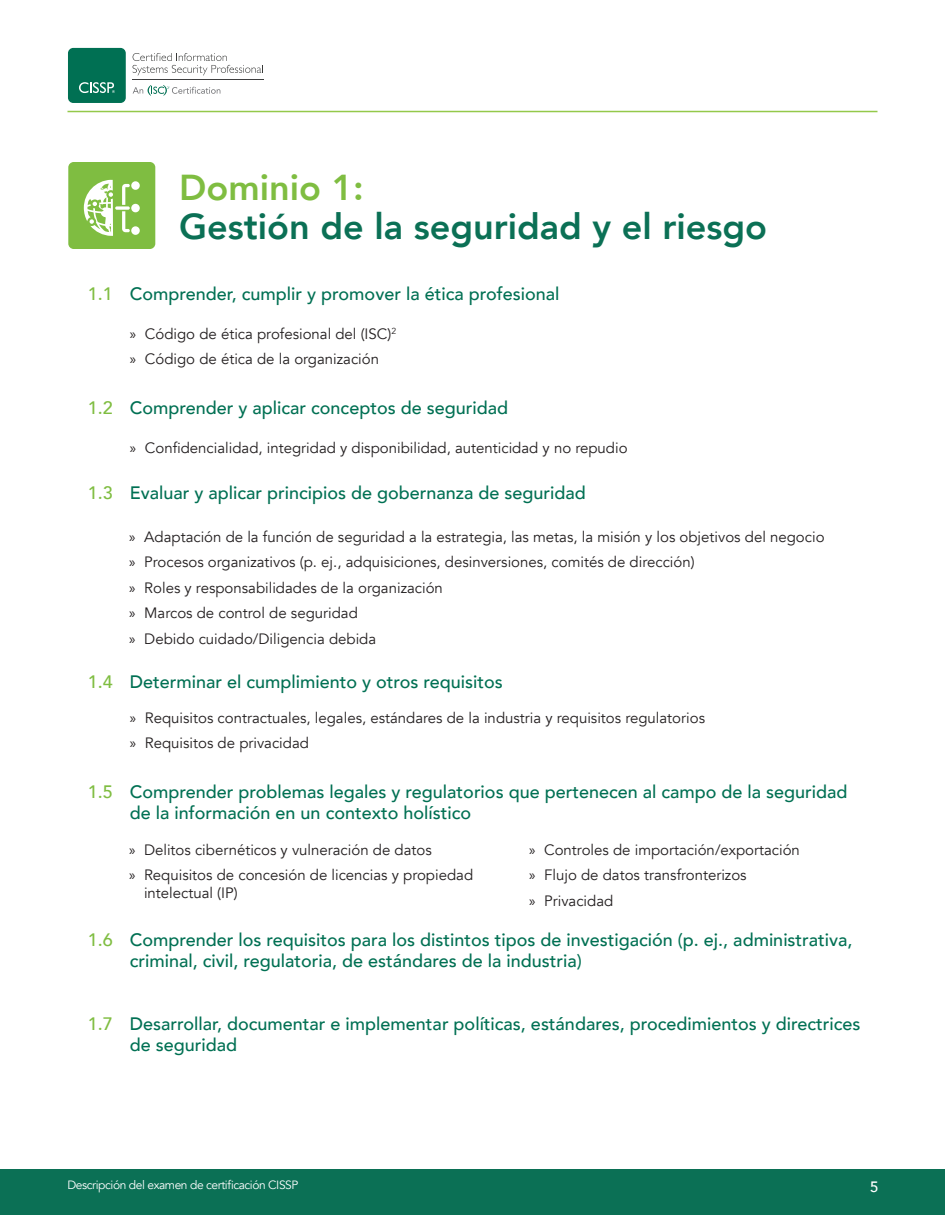
<style>
.page{position:relative;width:945px;height:1215px;background:#fff}
.page>*{position:absolute;margin:0;border:0;box-sizing:border-box;transform-origin:0 0}
.Green_Headlines_Big{font:800 36px "Avenir";color:#0b7055}
.Green_Headlines_Big-2{font:800 36px "Avenir";color:#7fbd41}
.t1{font:500 18px/21px "Avenir";color:#007053}
.t2{font:15px/18px "Avenir";color:#231f20}
.t3{font:500 15px "Avenir";color:#fff}
.t4{font:12px "Avenir";letter-spacing:-.035em;color:#fff}
.s1{color:#7fbd41}
.s2{font-family:"Myriad Pro"}
</style>
<div class="page">
<hr style="left:68px;top:111px;width:810px;height:1px;background:#94c94a">
<div style="left:0;top:1170px;width:945px;height:45px;background:#0b7055"></div>
<div style="left:68px;top:48px;width:58px;height:55px;background:#007053;border-radius:5px"></div>
<svg style="left:133px;top:53px;width:130px;height:22px"></svg>
<hr style="left:133px;top:80px;width:131px;height:1px;background:#3e3e3f">
<svg style="left:133px;top:85px;width:87px;height:11px"></svg>
<svg style="left:79px;top:82px;width:36px;height:11px"></svg>
<div style="left:68px;top:162px;width:87px;height:87px;background:#7fbd41;border-radius:5px"></div>
<svg style="left:84px;top:180px;width:29px;height:56px"></svg>
<svg style="left:122px;top:184px;width:8px;height:48px"></svg>
<div style="left:131px;top:181px;width:9px;height:9px;background:#fff;border-radius:50%"></div>
<div style="left:131px;top:204px;width:9px;height:8px;background:#fff;border-radius:50%"></div>
<div style="left:131px;top:226px;width:9px;height:9px;background:#fff;border-radius:50%"></div>
<svg style="left:115px;top:206px;width:15px;height:4px"></svg>
<p class="Green_Headlines_Big-2" style="left:179px;top:159px;width:186px">Dominio 1:</p>
<p class="Green_Headlines_Big" style="left:179px;top:198px;width:590px">Gestión de la seguridad y el riesgo</p>
<p class="t1" style="left:88px;top:282px;width:473px"><span class="s1">1.1</span> Comprender, cumplir y promover la ética profesional</p>
<p class="t2" style="left:130px;top:325px;width:268px"><span class="s2">»</span> Código de ética profesional del (ISC)<sup>2</sup></p>
<p class="t2" style="left:130px;top:350px;width:251px"><span class="s2">»</span> Código de ética de la organización</p>
<p class="t1" style="left:88px;top:396px;width:422px"><span class="s1">1.2</span> Comprender y aplicar conceptos de seguridad</p>
<p class="t2" style="left:130px;top:439px;width:499px"><span class="s2">»</span> Confidencialidad, integridad y disponibilidad, autenticidad y no repudio</p>
<p class="t1" style="left:88px;top:482px;width:500px"><span class="s1">1.3</span> Evaluar y aplicar principios de gobernanza de seguridad</p>
<p class="t2" style="left:129px;top:528px;width:697px"><span class="s2">»</span> Adaptación de la función de seguridad a la estrategia, las metas, la misión y los objetivos del negocio</p>
<p class="t2" style="left:129px;top:553px;width:567px"><span class="s2">»</span> Procesos organizativos (p. ej., adquisiciones, desinversiones, comités de dirección)</p>
<p class="t2" style="left:129px;top:579px;width:315px"><span class="s2">»</span> Roles y responsabilidades de la organización</p>
<p class="t2" style="left:129px;top:604px;width:230px"><span class="s2">»</span> Marcos de control de seguridad</p>
<p class="t2" style="left:129px;top:630px;width:248px"><span class="s2">»</span> Debido cuidado/Diligencia debida</p>
<p class="t1" style="left:88px;top:671px;width:417px"><span class="s1">1.4</span> Determinar el cumplimiento y otros requisitos</p>
<p class="t2" style="left:130px;top:709px;width:577px"><span class="s2">»</span> Requisitos contractuales, legales, estándares de la industria y requisitos regulatorios</p>
<p class="t2" style="left:130px;top:734px;width:181px"><span class="s2">»</span> Requisitos de privacidad</p>
<p class="t1" style="left:130px;top:780px;width:719px;text-indent:-42px"><span class="s1">1.5</span> Comprender problemas legales y regulatorios que pertenecen al campo de la seguridad de la información en un contexto holístico</p>
<p class="t2" style="left:129px;top:841px;width:304px"><span class="s2">»</span> Delitos cibernéticos y vulneración de datos</p>
<p class="t2" style="left:144px;top:866px;width:331px;text-indent:-15px"><span class="s2">»</span> Requisitos de concesión de licencias y propiedad intelectual (IP)</p>
<p class="t2" style="left:529px;top:841px;width:272px"><span class="s2">»</span> Controles de importación/exportación</p>
<p class="t2" style="left:529px;top:866px;width:219px"><span class="s2">»</span> Flujo de datos transfronterizos</p>
<p class="t2" style="left:529px;top:892px;width:86px"><span class="s2">»</span> Privacidad</p>
<p class="t1" style="left:130px;top:929px;width:724px;text-indent:-42px"><span class="s1">1.6</span> Comprender los requisitos para los distintos tipos de investigación (p. ej., administrativa, criminal, civil, regulatoria, de estándares de la industria)</p>
<p class="t1" style="left:130px;top:1013px;width:732px;text-indent:-42px"><span class="s1">1.7</span> Desarrollar, documentar e implementar políticas, estándares, procedimientos y directrices de seguridad</p>
<p class="t4" style="left:68px;top:1178px;width:232px">Descripción del examen de certificación CISSP</p>
<p class="t3" style="left:870px;top:1173px;width:10px">5</p>
</div>
